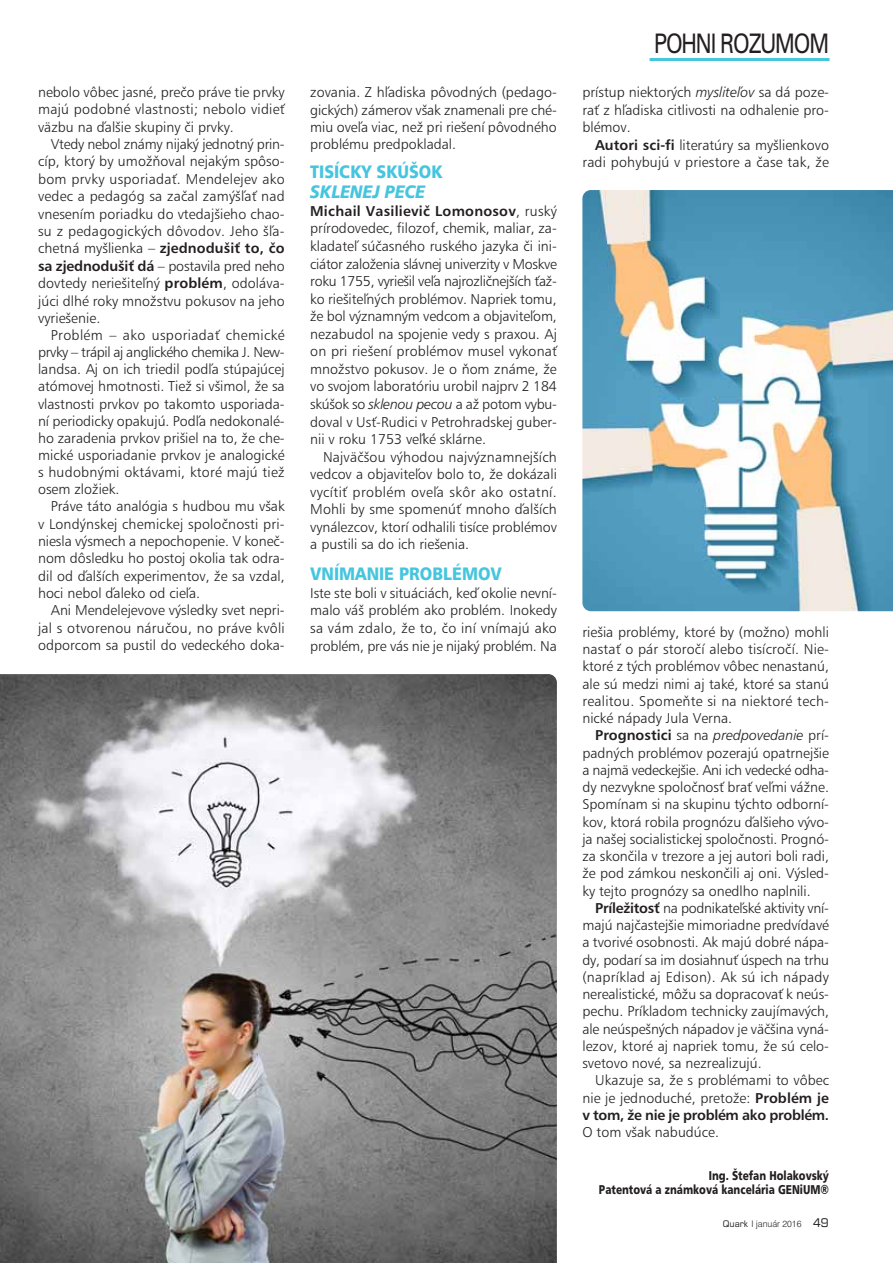
<style>
.page{position:relative;width:893px;height:1263px;background:#fff}
.page>*{position:absolute;margin:0;border:0;box-sizing:border-box;transform-origin:0 0}
.t1{font:27px "Zurich AT";letter-spacing:-.05em;color:#231f20;scale:.8 1}
.t2{font:18px "Humanist 777 AT Black";color:#46c5de;scale:.9 1}
.t3{font:italic 18px "Humanist 777 AT Black";color:#46c5de;scale:.9 1}
.t4{font:14.25px/17.2px "Humanist 777 AT Light";color:#231f20;text-align:justify}
.t5{font:14.25px "Humanist 777 AT Bold";letter-spacing:.015em;color:#231f20}
.t6{font:14.25px "Humanist 777 AT Bold";letter-spacing:-.025em;color:#231f20}
.t7{font:12.75px/14.2px "Humanist 777 AT Black";color:#231f20;text-align:right;scale:.8 1}
.t8{font:9px "Swiss 721 AT Light";color:#231f20}
.s1{font-family:"Humanist 777 AT Bold"}
.s2{font-family:"Humanist 777 AT Light"}
.s3{font-style:italic}
.s4{font-family:"Square 721 AT"}
.s5{font-family:"Square 721 AT";font-size:12px}
</style>
<div class="page">
<img style="left:0;top:674px;width:557px;height:589px">
<hr style="left:649px;top:58px;width:180px;height:3px;background:#46c5de">
<img style="left:582px;top:190px;width:310px;height:421px">
<p class="t4" style="left:38px;top:85px;width:248px">nebolo vôbec jasné, prečo práve tie prvky majú podobné vlastnosti; nebolo vidieť väzbu na ďalšie skupiny či prvky.</p>
<p class="t4" style="left:38px;top:137px;width:248px;text-indent:13px">Vtedy nebol známy nijaký jednotný prin&shy;cíp, ktorý by umožňoval nejakým spôso&shy;bom prvky usporiadať. Mendelejev ako vedec a pedagóg sa začal zamýšľať nad vnesením poriadku do vtedajšieho chao&shy;su z pedagogických dôvodov. Jeho šľa&shy;chetná myšlienka – <span class="s1">zjednodušiť to, čo sa zjednodušiť dá</span> – postavila pred neho dovtedy neriešiteľný <span class="s1">problém</span>, odoláva&shy;júci dlhé roky množstvu pokusov na jeho vyriešenie.</p>
<p class="t4" style="left:38px;top:328px;width:248px;text-indent:13px">Problém – ako usporiadať chemické prvky – trápil aj anglického chemika J. New&shy;landsa. Aj on ich triedil podľa stúpajúcej atómovej hmotnosti. Tiež si všimol, že sa vlastnosti prvkov po takomto usporiada&shy;ní periodicky opakujú. Podľa nedokonalé&shy;ho zaradenia prvkov prišiel na to, že che&shy;mické usporiadanie prvkov je analogické s hudobnými oktávami, ktoré majú tiež osem zložiek.</p>
<p class="t4" style="left:38px;top:499px;width:248px;text-indent:13px">Práve táto analógia s hudbou mu však v Londýnskej chemickej spoločnosti pri&shy;niesla výsmech a nepochopenie. V koneč&shy;nom dôsledku ho postoj okolia tak odra&shy;dil od ďalších experimentov, že sa vzdal, hoci nebol ďaleko od cieľa.</p>
<p class="t4" style="left:38px;top:603px;width:248px;text-indent:13px">Ani Mendelejevove výsledky svet nepri&shy;jal s otvorenou náručou, no práve kvôli odporcom sa pustil do vedeckého doka-</p>
<p class="t4" style="left:310px;top:85px;width:248px">zovania. Z hľadiska pôvodných (pedago&shy;gických) zámerov však znamenali pre ché&shy;miu oveľa viac, než pri riešení pôvodného problému predpokladal.</p>
<p class="t2" style="left:310px;top:165px;width:148px">TISÍCKY SKÚŠOK</p>
<p class="t3" style="left:310px;top:184px;width:129px">SKLENEJ PECE</p>
<p class="t5" style="left:310px;top:205px;width:248px">Michail Vasilievič Lomonosov<span class="s2">, ruský</span></p>
<p class="t4" style="left:310px;top:221px;width:248px">prírodovedec, filozof, chemik, maliar, za&shy;kladateľ súčasného ruského jazyka či ini&shy;ciátor založenia slávnej univerzity v Moskve roku 1755, vyriešil veľa najrozličnejších ťaž&shy;ko riešiteľných problémov. Napriek tomu, že bol významným vedcom a objaviteľom, nezabudol na spojenie vedy s praxou. Aj on pri riešení problémov musel vykonať množstvo pokusov. Je o ňom známe, že vo svojom laboratóriu urobil najprv 2 184 skúšok so <span class="s3">sklenou pecou</span> a až potom vybu&shy;doval v Usť-Rudici v Petrohradskej guber&shy;nii v roku 1753 veľké sklárne.</p>
<p class="t4" style="left:310px;top:449px;width:248px;text-indent:13px">Najväčšou výhodou najvýznamnejších vedcov a objaviteľov bolo to, že dokázali vycítiť problém oveľa skôr ako ostatní.<br>Mohli by sme spomenúť mnoho ďalších vynálezcov, ktorí odhalili tisíce problémov a pustili sa do ich riešenia.</p>
<p class="t2" style="left:310px;top:567px;width:214px">VNÍMANIE PROBLÉMOV</p>
<p class="t4" style="left:310px;top:585px;width:248px">Iste ste boli v situáciách, keď okolie nevní&shy;malo váš problém ako problém. Inokedy sa vám zdalo, že to, čo iní vnímajú ako problém, pre vás nie je nijaký problém. Na</p>
<h1 class="t1" style="left:654px;top:33px;width:220px">POHNI ROZUMOM</h1>
<p class="t4" style="left:582px;top:85px;width:248px">prístup niektorých <span class="s3">mysliteľov</span> sa dá poze&shy;rať z hľadiska citlivosti na odhalenie pro&shy;blémov.</p>
<p class="t4" style="left:582px;top:137px;width:248px;text-align:right"><span class="s1">Autori sci-fi</span> literatúry sa myšlienkovo radi pohybujú v priestore a čase tak, že</p>
<p class="t4" style="left:582px;top:624px;width:248px">riešia problémy, ktoré by (možno) mohli nastať o pár storočí alebo tisícročí. Nie&shy;ktoré z tých problémov vôbec nenastanú, ale sú medzi nimi aj také, ktoré sa stanú realitou. Spomeňte si na niektoré tech&shy;nické nápady Jula Verna.</p>
<p class="t4" style="left:582px;top:728px;width:248px;text-indent:13px"><span class="s1">Prognostici</span> sa na <span class="s3">predpovedanie</span> prí&shy;padných problémov pozerajú opatrnejšie a najmä vedeckejšie. Ani ich vedecké odha&shy;dy nezvykne spoločnosť brať veľmi vážne.<br>Spomínam si na skupinu týchto odborní&shy;kov, ktorá robila prognózu ďalšieho vývo&shy;ja našej socialistickej spoločnosti. Prognó&shy;za skončila v trezore a jej autori boli radi, že pod zámkou neskončili aj oni. Výsled&shy;ky tejto prognózy sa onedlho naplnili.</p>
<p class="t4" style="left:582px;top:900px;width:248px;text-indent:13px"><span class="s1">Príležitosť</span> na podnikateľské aktivity vní&shy;majú najčastejšie mimoriadne predvídavé a tvorivé osobnosti. Ak majú dobré nápa&shy;dy, podarí sa im dosiahnuť úspech na trhu (napríklad aj Edison). Ak sú ich nápady nerealistické, môžu sa dopracovať k neús&shy;pechu. Príkladom technicky zaujímavých, ale neúspešných nápadov je väčšina vyná&shy;lezov, ktoré aj napriek tomu, že sú celo&shy;svetovo nové, sa nezrealizujú.</p>
<p class="t4" style="left:582px;top:1073px;width:248px;text-align:right">Ukazuje sa, že s problémami to vôbec nie je jednoduché, pretože: <span class="s1">Problém je</span></p>
<p class="t6" style="left:582px;top:1109px;width:248px">v tom, že nie je problém ako problém.</p>
<p class="t4" style="left:582px;top:1125px;width:138px">O tom však nabudúce.</p>
<p class="t7" style="left:599px;top:1169px;width:289px">Ing. Štefan Holakovský<br>Patentová a známková kancelária GENiUM®</p>
<p class="t8" style="left:723px;top:1218px;width:108px"><span class="s4">Quark</span> I január 2016 <span class="s5">49</span></p>
</div>
